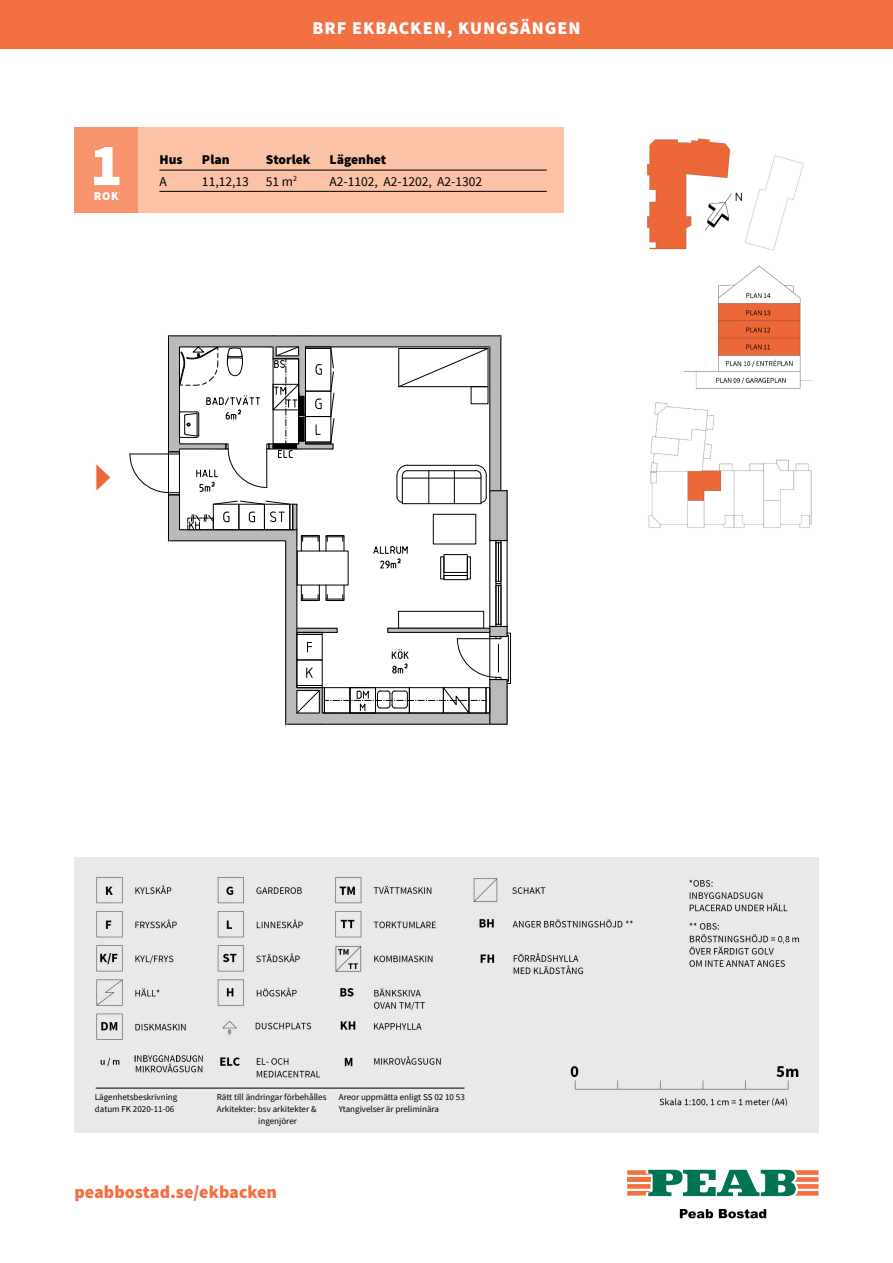
<style>
.page{position:relative;width:893px;height:1263px;background:#fff}
.page>*{position:absolute;margin:0;border:0;box-sizing:border-box;transform-origin:0 0}
.t1{font:900 60px "Source Sans Pro";color:#fff}
.t2{font:900 18px "Source Sans Pro";letter-spacing:.055em;color:#fff}
.t3{font:900 18px "Source Sans Pro";color:#f37043}
.t4{font:13.5px "Source Sans Pro";color:#000}
.t5{font:900 13.5px "Source Sans Pro";color:#000}
.t6{font:900 12px "Source Sans Pro";color:#fff}
.t7{font:9px/12px "Source Sans Pro";color:#000}
</style>
<div class="page">
<img style="left:75px;top:857px;width:744px;height:275px">
<hr style="left:96px;top:1088px;width:369px;height:1px;background:#000">
<img style="left:647px;top:138px;width:157px;height:113px">
<div style="left:138px;top:128px;width:425px;height:85px;background:#fbc2a6"></div>
<div style="left:74px;top:128px;width:64px;height:85px;background:#f7946d"></div>
<hr style="left:159px;top:170px;width:43px;height:1px;background:#000">
<hr style="left:202px;top:170px;width:64px;height:1px;background:#000">
<hr style="left:266px;top:170px;width:64px;height:1px;background:#000">
<hr style="left:330px;top:170px;width:217px;height:1px;background:#000">
<hr style="left:159px;top:191px;width:43px;height:1px;background:#000">
<hr style="left:202px;top:191px;width:64px;height:1px;background:#000">
<hr style="left:266px;top:191px;width:64px;height:1px;background:#000">
<hr style="left:330px;top:191px;width:217px;height:1px;background:#000">
<img style="left:95px;top:464px;width:16px;height:27px">
<img style="left:705px;top:193px;width:37px;height:40px">
<img style="left:648px;top:402px;width:164px;height:126px">
<img style="left:685px;top:265px;width:127px;height:124px">
<div style="left:0;top:0;width:893px;height:49px;background:#f37043"></div>
<svg style="left:680px;top:1209px;width:33px;height:9px"></svg>
<svg style="left:719px;top:1209px;width:47px;height:9px"></svg>
<svg style="left:627px;top:1170px;width:192px;height:26px"></svg>
<div style="left:507px;top:633px;width:4px;height:51px;border:1px solid #000"></div>
<svg style="left:129px;top:335px;width:379px;height:390px"></svg>
<h2 class="t2" style="left:313px;top:17px;width:269px">Brf EKBACKEN, KUNGSÄNGEN</h2>
<h1 class="t1" style="left:90px;top:126px;width:34px">1</h1>
<h3 class="t6" style="left:94px;top:188px;width:26px">ROK</h3>
<h3 class="t5" style="left:159px;top:151px;width:25px">Hus</h3>
<h3 class="t5" style="left:202px;top:151px;width:29px">Plan</h3>
<h3 class="t5" style="left:266px;top:151px;width:46px">Storlek</h3>
<h3 class="t5" style="left:330px;top:151px;width:58px">Lägenhet</h3>
<h3 class="t4" style="left:159px;top:173px;width:9px">A</h3>
<h3 class="t4" style="left:202px;top:173px;width:96px">11,12,13 51 m<sup>2</sup></h3>
<h3 class="t4" style="left:330px;top:173px;width:154px">A2-1102, A2-1202, A2-1302</h3>
<p class="t7" style="left:95px;top:1091px;width:84px">Lägenhetsbeskrivning datum FK 2020-11-06</p>
<p class="t7" style="left:217px;top:1091px;width:111px">Rätt till ändringar förbehålles</p>
<p class="t7" style="left:217px;top:1103px;width:101px">Arkitekter: bsv arkitekter &amp;</p>
<p class="t7" style="left:258px;top:1115px;width:40px">ingenjörer</p>
<p class="t7" style="left:339px;top:1091px;width:127px">Areor uppmätta enligt SS 02 10 53<br>Ytangivelser är preliminära</p>
<h2 class="t3" style="left:74px;top:1180px;width:204px">peabbostad.se/ekbacken</h2>
</div>
